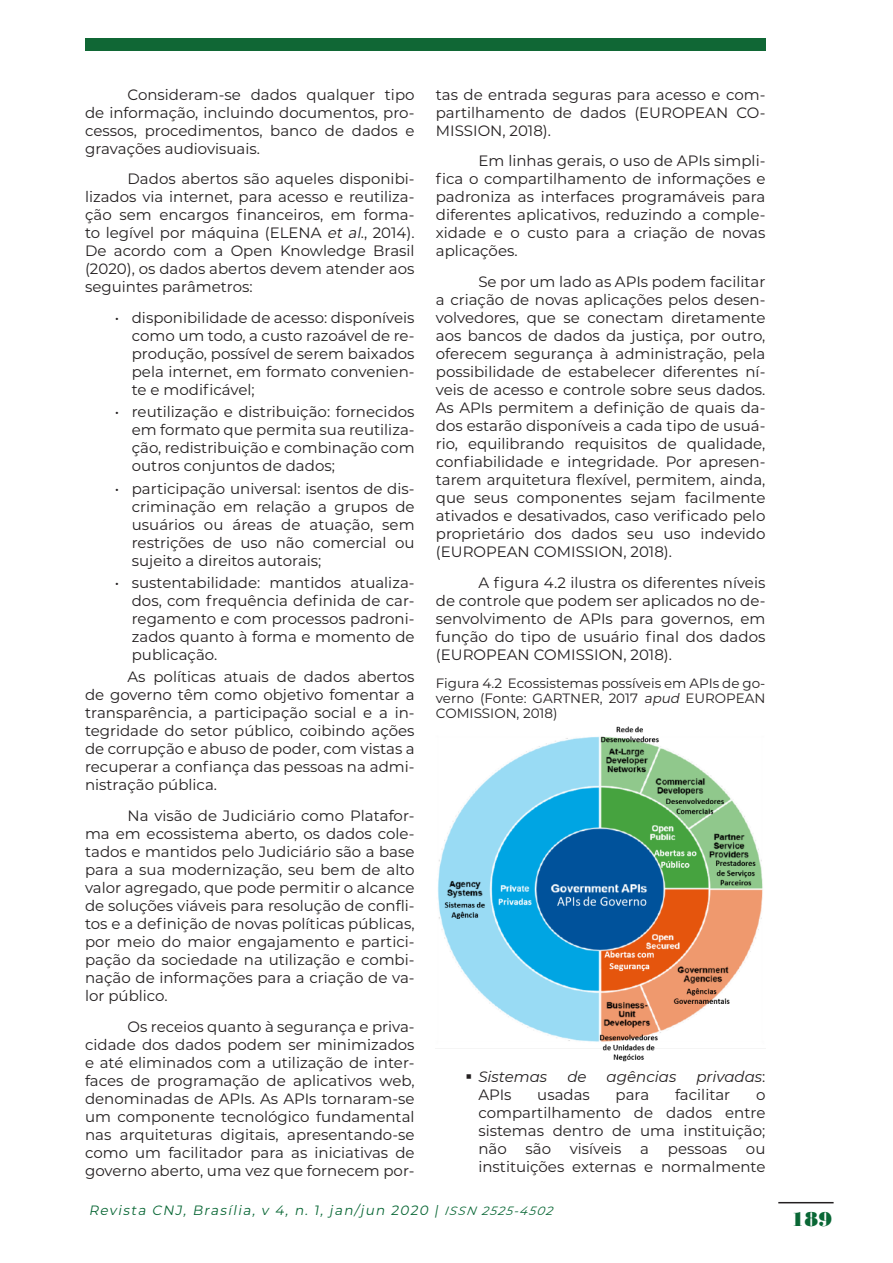
<style>
.page{position:relative;width:893px;height:1263px;background:#fff}
.page>*{position:absolute;margin:0;border:0;box-sizing:border-box;transform-origin:0 0}
.t1{font:21px "Bodoni MT Black";color:#096735}
.Texto_-_Artigos{font:15px/18px "Montserrat";color:#231f20;text-align:justify}
.t2{font:italic 15px "Montserrat";color:#231f20}
.Nome_-_Figura_e_Tabe{font:13.5px/15px "Montserrat";color:#231f20;text-align:justify}
.t3{font:italic 13.5px "Montserrat";color:#096735}
.s1{font-style:italic}
.s2{font-style:normal}
.s3{font-size:12px}
</style>
<div class="page">
<div style="left:85px;top:38px;width:680px;height:13px;background:#106735"></div>
<img style="left:438px;top:726px;width:325px;height:336px">
<hr style="left:778px;top:1202px;width:56px;height:1px;background:#231f20">
<p class="Texto_-_Artigos" style="left:85px;top:85px;width:331px;text-indent:43px">Consideram-se dados qualquer tipo de informação, incluindo documentos, pro&shy;cessos, procedimentos, banco de dados e gravações audiovisuais.</p>
<p class="Texto_-_Artigos" style="left:85px;top:169px;width:331px;text-indent:43px">Dados abertos são aqueles disponibi&shy;lizados via internet, para acesso e reutiliza&shy;ção sem encargos financeiros, em forma&shy;to legível por máquina (ELENA <span class="s1">et al</span>., 2014).<br>De acordo com a Open Knowledge Brasil (2020), os dados abertos devem atender aos seguintes parâmetros:</p>
<p class="Texto_-_Artigos" style="left:132px;top:308px;width:284px;text-indent:-17px">• disponibilidade de acesso: disponíveis como um todo, a custo razoável de re&shy;produção, possível de serem baixados pela internet, em formato convenien&shy;te e modificável;</p>
<p class="Texto_-_Artigos" style="left:132px;top:402px;width:284px;text-indent:-17px">• reutilização e distribuição: fornecidos em formato que permita sua reutiliza&shy;ção, redistribuição e combinação com outros conjuntos de dados;</p>
<p class="Texto_-_Artigos" style="left:132px;top:479px;width:284px;text-indent:-17px">• participação universal: isentos de dis&shy;criminação em relação a grupos de usuários ou áreas de atuação, sem restrições de uso não comercial ou sujeito a direitos autorais;</p>
<p class="Texto_-_Artigos" style="left:132px;top:573px;width:284px;text-indent:-17px">• sustentabilidade: mantidos atualiza&shy;dos, com frequência definida de car&shy;regamento e com processos padroni&shy;zados quanto à forma e momento de publicação.</p>
<p class="Texto_-_Artigos" style="left:85px;top:667px;width:331px;text-indent:43px">As políticas atuais de dados abertos de governo têm como objetivo fomentar a transparência, a participação social e a in&shy;tegridade do setor público, coibindo ações de corrupção e abuso de poder, com vistas a recuperar a confiança das pessoas na admi&shy;nistração pública.</p>
<p class="Texto_-_Artigos" style="left:85px;top:806px;width:331px;text-indent:43px">Na visão de Judiciário como Platafor&shy;ma em ecossistema aberto, os dados cole&shy;tados e mantidos pelo Judiciário são a base para a sua modernização, seu bem de alto valor agregado, que pode permitir o alcance de soluções viáveis para resolução de confli&shy;tos e a definição de novas políticas públicas, por meio do maior engajamento e partici&shy;pação da sociedade na utilização e combi&shy;nação de informações para a criação de va&shy;lor público.</p>
<p class="Texto_-_Artigos" style="left:85px;top:1017px;width:331px;text-indent:43px">Os receios quanto à segurança e priva&shy;cidade dos dados podem ser minimizados e até eliminados com a utilização de inter&shy;faces de programação de aplicativos web, denominadas de APIs. As APIs tornaram-se um componente tecnológico fundamental nas arquiteturas digitais, apresentando-se como um facilitador para as iniciativas de governo aberto, uma vez que fornecem por-</p>
<p class="Texto_-_Artigos" style="left:436px;top:85px;width:331px">tas de entrada seguras para acesso e com&shy;partilhamento de dados (EUROPEAN CO-MISSION, 2018).</p>
<p class="Texto_-_Artigos" style="left:436px;top:151px;width:331px;text-indent:43px">Em linhas gerais, o uso de APIs simpli&shy;fica o compartilhamento de informações e padroniza as interfaces programáveis para diferentes aplicativos, reduzindo a comple&shy;xidade e o custo para a criação de novas aplicações.</p>
<p class="Texto_-_Artigos" style="left:436px;top:272px;width:331px;text-indent:43px">Se por um lado as APIs podem facilitar a criação de novas aplicações pelos desen&shy;volvedores, que se conectam diretamente aos bancos de dados da justiça, por outro, oferecem segurança à administração, pela possibilidade de estabelecer diferentes ní&shy;veis de acesso e controle sobre seus dados.<br>As APIs permitem a definição de quais da&shy;dos estarão disponíveis a cada tipo de usuá&shy;rio, equilibrando requisitos de qualidade, confiabilidade e integridade. Por apresen&shy;tarem arquitetura flexível, permitem, ainda, que seus componentes sejam facilmente ativados e desativados, caso verificado pelo proprietário dos dados seu uso indevido (EUROPEAN COMISSION, 2018).</p>
<p class="Texto_-_Artigos" style="left:436px;top:573px;width:331px;text-indent:43px">A figura 4.2 ilustra os diferentes níveis de controle que podem ser aplicados no de&shy;senvolvimento de APIs para governos, em função do tipo de usuário final dos dados (EUROPEAN COMISSION, 2018).</p>
<p class="Nome_-_Figura_e_Tabe" style="left:436px;top:675px;width:331px">Figura 4.2 Ecossistemas possíveis em APIs de go&shy;verno (Fonte: GARTNER, 2017 <span class="s1">apud</span> EUROPEAN COMISSION, 2018)</p>
<p class="t2" style="left:466px;top:1066px;width:83px">▪ Sistemas</p>
<p class="t2" style="left:567px;top:1066px;width:21px">de</p>
<p class="t2" style="left:607px;top:1066px;width:71px">agências</p>
<p class="t2" style="left:696px;top:1066px;width:71px">privadas<span class="s2">:</span></p>
<p class="Texto_-_Artigos" style="left:478px;top:1085px;width:35px">APIs</p>
<p class="Texto_-_Artigos" style="left:537px;top:1085px;width:54px">usadas</p>
<p class="Texto_-_Artigos" style="left:616px;top:1085px;width:35px">para</p>
<p class="Texto_-_Artigos" style="left:675px;top:1085px;width:57px">facilitar</p>
<p class="Texto_-_Artigos" style="left:478px;top:1085px;width:289px;text-indent:278px">o compartilhamento de dados entre sistemas dentro de uma instituição; não são visíveis a pessoas ou instituições externas e normalmente</p>
<p class="t3" style="left:89px;top:1201px;width:468px">Revista CNJ, Brasília, v 4, n. 1, j an/j un 2020 | <span class="s3">ISSN 2525-4502</span></p>
<h1 class="t1" style="left:791px;top:1207px;width:43px">189</h1>
</div>
